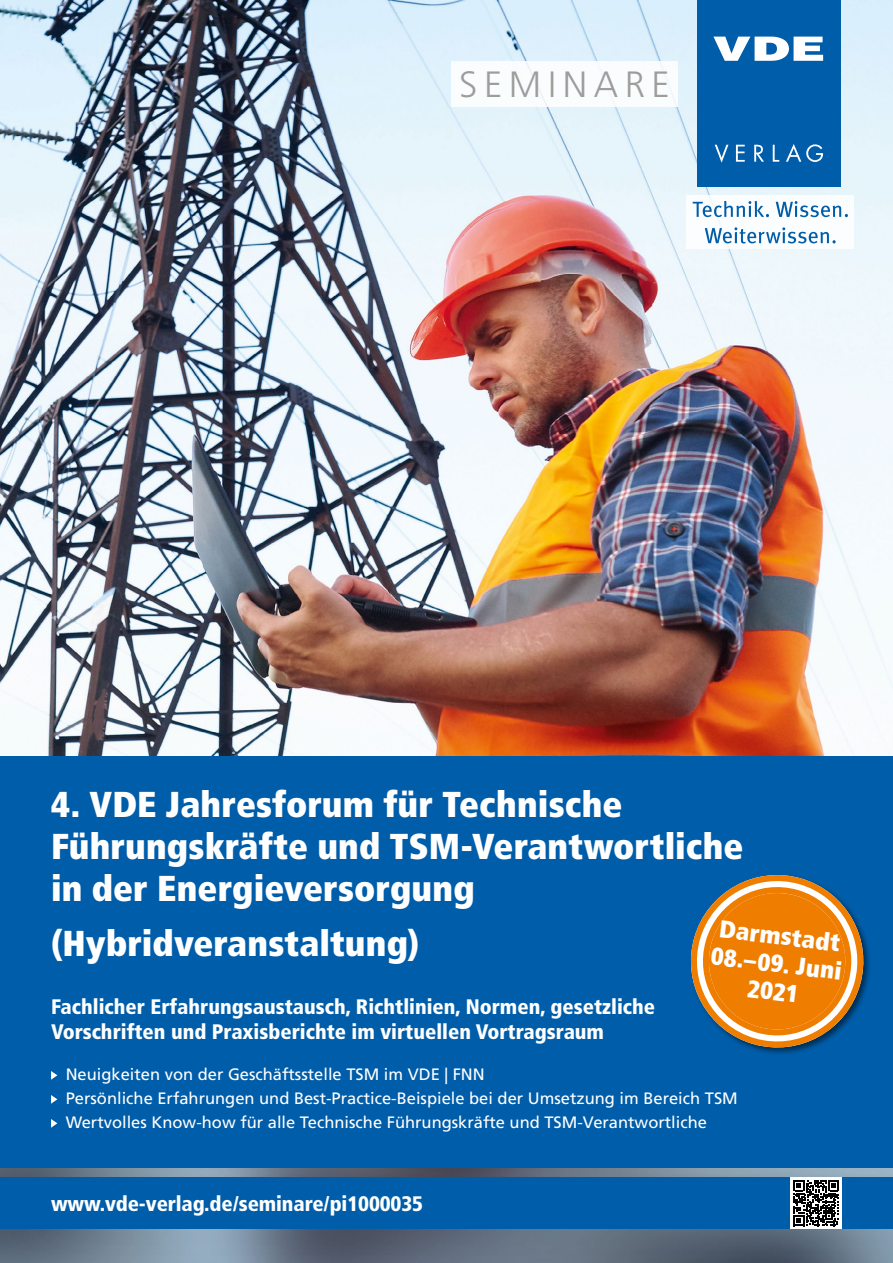
<style>
.page{position:relative;width:893px;height:1263px;background:#fff}
.page>*{position:absolute;margin:0;border:0;box-sizing:border-box;transform-origin:0 0}
.t1{font:300 36.6px "Frutiger LT Std";letter-spacing:.18em;color:#9d9d9c}
.t2{font:900 condensed 36px/42px "Frutiger LT Std";letter-spacing:.005em;color:#fff}
.t3{font:900 condensed 24.45px/27.9px "Frutiger LT Std";color:#fff;text-align:center}
.t4{font:900 condensed 21px/25.5px "Frutiger LT Std";color:#fff}
.t5{font:16.5px/24px "Frutiger LT Std";color:#fff}
</style>
<div class="page">
<img style="left:0;top:1167px;width:893px;height:96px">
<img style="left:0;top:0;width:893px;height:756px">
<div style="left:0;top:756px;width:893px;height:411px;background:#005da9"></div>
<div style="left:0;top:1177px;width:893px;height:51px;background:#005da9"></div>
<svg style="left:51px;top:1071px;width:6px;height:9px"></svg>
<svg style="left:51px;top:1095px;width:6px;height:9px"></svg>
<svg style="left:51px;top:1119px;width:6px;height:9px"></svg>
<svg style="left:690px;top:875px;width:180px;height:179px"></svg>
<div style="left:790px;top:1177px;width:52px;height:52px;background:#fff"></div>
<svg style="left:793px;top:1180px;width:46px;height:46px"></svg>
<div style="left:451px;top:62px;width:227px;height:45px;background:#fff"></div>
<div style="left:686px;top:196px;width:167px;height:53px;background:#fff"></div>
<div style="left:697px;top:0;width:144px;height:187px;background:#005da9"></div>
<svg style="left:713px;top:37px;width:110px;height:24px"></svg>
<svg style="left:773px;top:145px;width:6px;height:17px"></svg>
<svg style="left:754px;top:145px;width:10px;height:17px"></svg>
<svg style="left:736px;top:145px;width:9px;height:17px"></svg>
<svg style="left:715px;top:145px;width:13px;height:18px"></svg>
<svg style="left:786px;top:144px;width:37px;height:18px"></svg>
<svg style="left:693px;top:201px;width:76px;height:16px"></svg>
<svg style="left:776px;top:201px;width:72px;height:16px"></svg>
<svg style="left:705px;top:227px;width:131px;height:16px"></svg>
<h1 class="t1" style="left:459px;top:63px;width:212px">SEMINARE</h1>
<h2 class="t2" style="left:51px;top:783px;width:694px">4. VDE Jahresforum für Technische<br>Führungskräfte und TSM-Verantwortliche in der Energieversorgung</h2>
<h2 class="t2" style="left:51px;top:922px;width:370px">(Hybridveranstaltung)</h2>
<p class="t4" style="left:51px;top:993px;width:606px">Fachlicher Erfahrungsaustausch, Richtlinien, Normen, gesetzliche<br>Vorschriften und Praxisberichte im virtuellen Vortragsraum</p>
<p class="t5" style="left:66px;top:1062px;width:674px">Neuigkeiten von der Geschäftsstelle TSM im VDE | FNN<br>Persönliche Erfahrungen und Best-Practice-Beispiele bei der Umsetzung im Bereich TSM<br>Wertvolles Know-how für alle Technische Führungskräfte und TSM-Verantwortliche</p>
<h3 class="t3" style="left:716px;top:914px;width:133px;rotate:7deg">Darmstadt<br>08.–09. Juni<br>2021</h3>
<p class="t4" style="left:51px;top:1191px;width:374px">www.vde-verlag.de/seminare/pi1000035</p>
</div>
